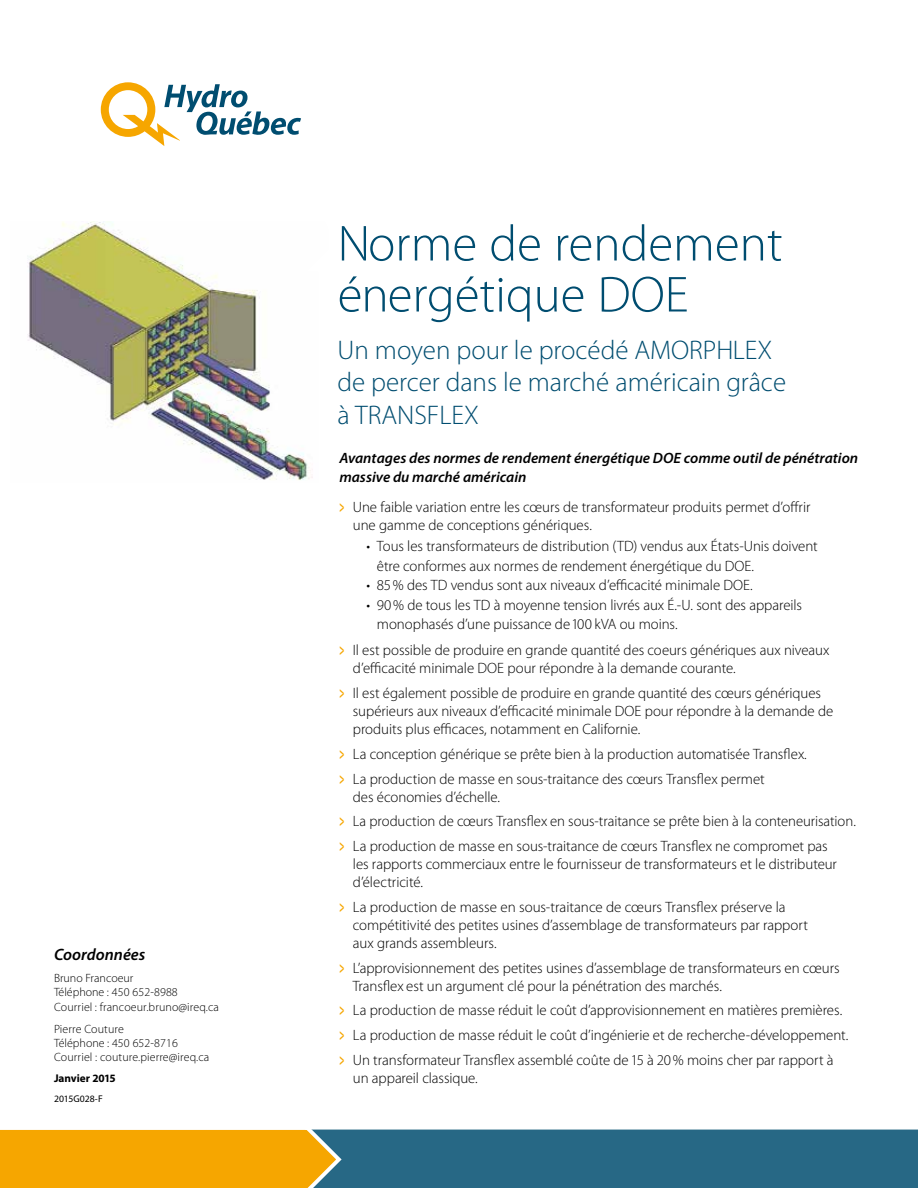
<style>
.page{position:relative;width:918px;height:1188px;background:#fff}
.page>*{position:absolute;margin:0;border:0;box-sizing:border-box;transform-origin:0 0}
.t1{font:300 51px/51px "Myriad Pro";color:#004d70}
.t2{font:300 27px/32.4px "Myriad Pro";color:#004d70}
.t3{font:italic 600 16.5px "Myriad Pro";color:#000}
.t4{font:300 15px/18px "Myriad Pro";letter-spacing:-.005em;color:#000}
.t5{font:italic 600 15px/19.2px "Myriad Pro";color:#000}
.t6{font:300 12px/14.4px "Myriad Pro";letter-spacing:.01em;color:#000}
.t7{font:700 11.25px "Myriad Pro";color:#000}
.t8{font:9.75px "Myriad Pro";color:#000}
.s1{font-weight:700;font-size:16.5px;color:#f6a600}
</style>
<div class="page">
<svg style="left:101px;top:82px;width:200px;height:64px"></svg>
<svg style="left:0;top:1129px;width:918px;height:59px;background:#728059"></svg>
<img style="left:27px;top:221px;width:286px;height:259px">
<p class="t3" style="left:54px;top:945px;width:93px">Coordonnées</p>
<p class="t6" style="left:54px;top:971px;width:167px">Bruno Francoeur<br>Téléphone : 450 652-8988<br>Courriel : francoeur.bruno@ireq.ca</p>
<p class="t6" style="left:54px;top:1022px;width:157px">Pierre Couture<br>Téléphone : 450 652-8716<br>Courriel : couture.pierre@ireq.ca</p>
<p class="t7" style="left:54px;top:1072px;width:63px">Janvier 2015</p>
<p class="t8" style="left:54px;top:1093px;width:50px">2015G028-F</p>
<h1 class="t1" style="left:338px;top:219px;width:447px">Norme de rendement énergétique DOE</h1>
<h2 class="t2" style="left:338px;top:334px;width:450px">Un moyen pour le procédé AMORPHLEX de percer dans le marché américain grâce à TRANSFLEX</h2>
<p class="t5" style="left:339px;top:449px;width:520px">Avantages des normes de rendement énergétique DOE comme outil de pénétration massive du marché américain</p>
<p class="t4" style="left:353px;top:498px;width:459px;text-indent:-14px"><span class="s1">&gt;</span> Une faible variation entre les cœurs de transformateur produits permet d’offrir une gamme de conceptions génériques.</p>
<p class="t4" style="left:377px;top:537px;width:442px;line-height:19.5px;text-indent:-10px">• Tous les transformateurs de distribution (TD) vendus aux États-Unis doivent être conformes aux normes de rendement énergétique du DOE.</p>
<p class="t4" style="left:366px;top:576px;width:388px">• 85 % des TD vendus sont aux niveaux d’efficacité minimale DOE.</p>
<p class="t4" style="left:377px;top:595px;width:427px;line-height:19.5px;text-indent:-10px">• 90 % de tous les TD à moyenne tension livrés aux É.-U. sont des appareils monophasés d’une puissance de 100 kVA ou moins.</p>
<p class="t4" style="left:353px;top:642px;width:478px;text-indent:-14px"><span class="s1">&gt;</span> Il est possible de produire en grande quantité des coeurs génériques aux niveaux d’efficacité minimale DOE pour répondre à la demande courante.</p>
<p class="t4" style="left:353px;top:684px;width:482px;text-indent:-14px"><span class="s1">&gt;</span> Il est également possible de produire en grande quantité des cœurs génériques supérieurs aux niveaux d’efficacité minimale DOE pour répondre à la demande de produits plus efficaces, notamment en Californie.</p>
<p class="t4" style="left:339px;top:742px;width:469px;line-height:24.8px"><span class="s1">&gt;</span> La conception générique se prête bien à la production automatisée Transflex. <span class="s1">&gt;</span> La production de masse en sous-traitance des cœurs Transflex permet</p>
<p class="t4" style="left:339px;top:784px;width:518px;line-height:24.8px;text-indent:14px">des économies d’échelle.<br><span class="s1">&gt;</span> La production de cœurs Transflex en sous-traitance se prête bien à la conteneurisation. <span class="s1">&gt;</span> La production de masse en sous-traitance de cœurs Transflex ne compromet pas</p>
<p class="t4" style="left:353px;top:855px;width:486px">les rapports commerciaux entre le fournisseur de transformateurs et le distributeur d’électricité.</p>
<p class="t4" style="left:353px;top:898px;width:457px;text-indent:-14px"><span class="s1">&gt;</span> La production de masse en sous-traitance de cœurs Transflex préserve la compétitivité des petites usines d’assemblage de transformateurs par rapport aux grands assembleurs.</p>
<p class="t4" style="left:353px;top:959px;width:488px;text-indent:-14px"><span class="s1">&gt;</span> L’approvisionnement des petites usines d’assemblage de transformateurs en cœurs<br>Transflex est un argument clé pour la pénétration des marchés.</p>
<p class="t4" style="left:339px;top:998px;width:511px;line-height:24.8px"><span class="s1">&gt;</span> La production de masse réduit le coût d’approvisionnement en matières premières. <span class="s1">&gt;</span> La production de masse réduit le coût d’ingénierie et de recherche-développement. <span class="s1">&gt;</span> Un transformateur Transflex assemblé coûte de 15 à 20 % moins cher par rapport à</p>
<p class="t4" style="left:353px;top:1069px;width:127px">un appareil classique.</p>
</div>
